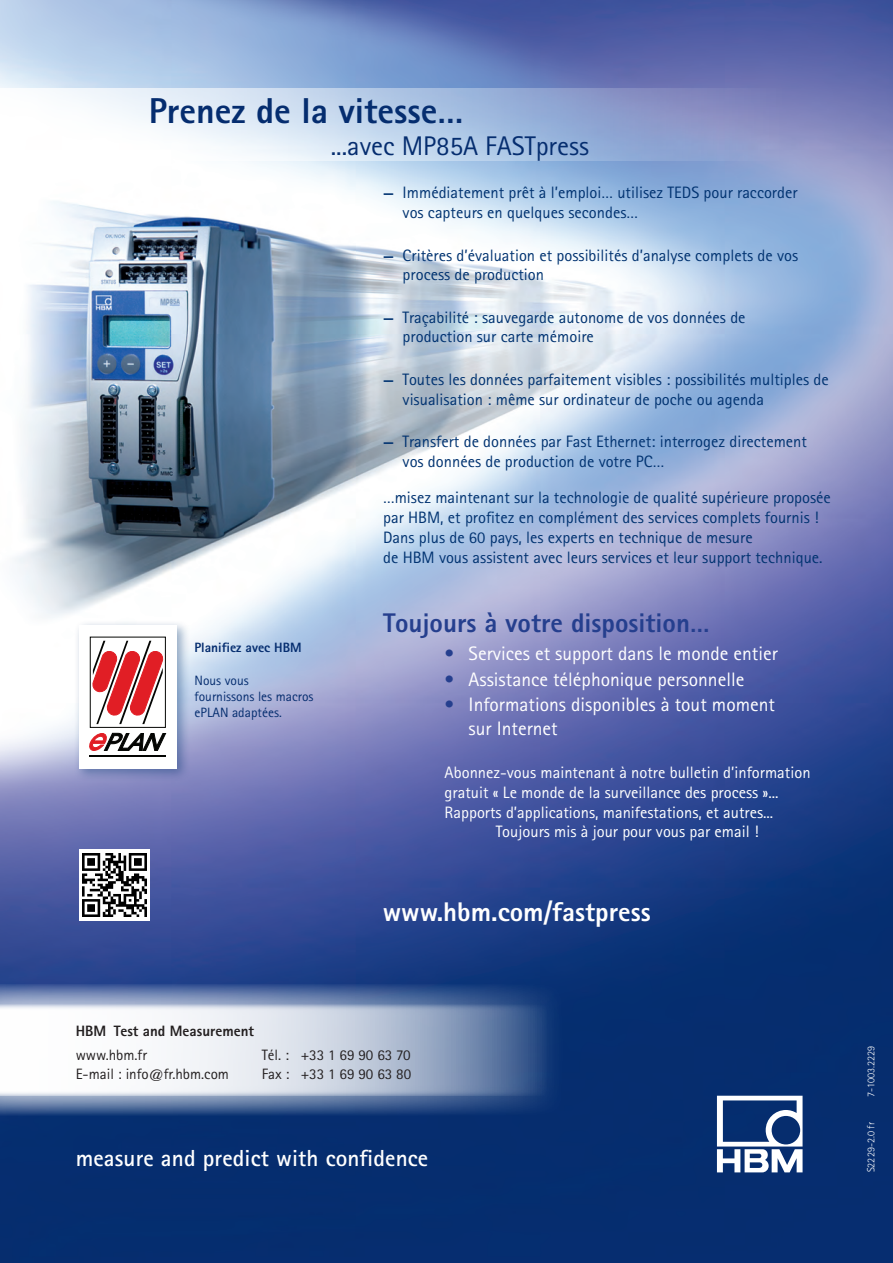
<style>
.page{position:relative;width:893px;height:1263px;background:#fff}
.page>*{position:absolute;margin:0;border:0;box-sizing:border-box;transform-origin:0 0}
.t1{font:800 36px "Rotis Sans Serif";color:#052d6f}
.t2{font:800 27px "Rotis Sans Serif";color:#253f8e}
.t3{font:27px "Rotis Sans Serif";color:#052d6f}
.t4{font:800 27px "Rotis Sans Serif";color:#fff}
.t5{font:700 23.25px "Rotis Sans Serif";letter-spacing:.005em;color:#fff}
.t6{font:19.5px/23.4px "Rotis Sans Serif";color:#fff}
.t7{font:16.5px/19.8px "Rotis Sans Serif";color:#013371}
.t8{font:16.5px "Rotis Sans Serif";color:#fff}
.t9{font:15px "Rotis Sans Serif";color:#231f20}
.t10{font:800 15px "Rotis Sans Serif";color:#231f20}
.t11{font:13.5px/16.2px "Rotis Sans Serif";color:#052d6f}
.t12{font:800 13.5px "Rotis Sans Serif";color:#052d6f}
.t13{font:300 10.5px "Rotis Sans Serif";color:#fff}
.s1{font-weight:700;font-size:15px}
.s2{color:#253f8e}
</style>
<div class="page">
<img style="left:0;top:0;width:893px;height:1263px">
<svg style="left:0;top:88px;width:784px;height:72px"></svg>
<svg style="left:717px;top:1096px;width:85px;height:76px"></svg>
<svg style="left:0;top:984px;width:568px;height:132px;background:#466396"></svg>
<svg style="left:0;top:1005px;width:548px;height:91px"></svg>
<div style="left:74px;top:620px;width:116px;height:162px;background:#013371;opacity:.4"></div>
<div style="left:79px;top:625px;width:98px;height:144px;background:#fff"></div>
<div style="left:90px;top:637px;width:76px;height:91px;border:1px solid #040503"></div>
<svg style="left:90px;top:733px;width:76px;height:18px"></svg>
<svg style="left:92px;top:641px;width:72px;height:83px"></svg>
<hr style="left:90px;top:755px;width:76px;height:1px;background:#040503">
<div style="left:79px;top:849px;width:71px;height:71px;background:linear-gradient(to right,#fff,#fff)"></div>
<img style="left:83px;top:853px;width:63px;height:63px">
<h1 class="t1" style="left:149px;top:88px;width:316px">Prenez de la vitesse…</h1>
<h2 class="t3" style="left:331px;top:130px;width:260px">...avec MP85A FASTpress</h2>
<p class="t12" style="left:195px;top:639px;width:109px">Planifiez avec HBM</p>
<p class="t11" style="left:195px;top:672px;width:120px">Nous vous<br>fournissons les macros ePLAN adaptées.</p>
<p class="t7" style="left:403px;top:183px;width:396px;text-indent:-20px"><span class="s1">—</span> Immédiatement prêt à l’emploi… utilisez TEDS pour raccorder vos capteurs en quelques secondes…</p>
<p class="t7" style="left:403px;top:245px;width:397px;text-indent:-20px"><span class="s1">—</span> Critères d’évaluation et possibilités d’analyse complets de vos process de production</p>
<p class="t7" style="left:403px;top:307px;width:344px;text-indent:-20px"><span class="s1">—</span> Traçabilité : sauvegarde autonome de vos données de production sur carte mémoire</p>
<p class="t7" style="left:403px;top:369px;width:428px;text-indent:-20px"><span class="s1">—</span> Toutes les données parfaitement visibles : possibilités multiples de visualisation : même sur ordinateur de poche ou agenda</p>
<p class="t7" style="left:403px;top:431px;width:406px;text-indent:-20px"><span class="s1">—</span> Transfert de données par Fast Ethernet: interrogez directement vos données de production de votre PC…</p>
<p class="t7" style="left:383px;top:488px;width:449px">…misez maintenant sur la technologie de qualité supérieure proposée par HBM, et profitez en complément des services complets fournis !<br>Dans plus de 60 pays, les experts en technique de mesure<br>de HBM vous assistent avec leurs services et leur support technique.</p>
<h2 class="t2" style="left:383px;top:605px;width:328px">Toujours à votre disposition…</h2>
<p class="t6" style="left:445px;top:642px;width:335px"><span class="s2">•</span> Services et support dans le monde entier</p>
<p class="t6" style="left:445px;top:667px;width:301px"><span class="s2">•</span> Assistance téléphonique personnelle</p>
<p class="t6" style="left:469px;top:693px;width:308px;text-indent:-24px"><span class="s2">•</span> Informations disponibles à tout moment sur Internet</p>
<p class="t8" style="left:445px;top:763px;width:367px">Abonnez-vous maintenant à notre bulletin d’information</p>
<p class="t8" style="left:445px;top:782px;width:335px">gratuit « Le monde de la surveillance des process »...</p>
<p class="t8" style="left:445px;top:802px;width:330px">Rapports d’applications, manifestations, et autres...</p>
<p class="t8" style="left:496px;top:822px;width:264px">Toujours mis à jour pour vous par email !</p>
<h2 class="t4" style="left:383px;top:894px;width:269px">www.hbm.com/fastpress</h2>
<p class="t10" style="left:76px;top:1021px;width:180px">HBM Test and Measurement</p>
<p class="t9" style="left:76px;top:1046px;width:73px">www.hbm.fr</p>
<p class="t9" style="left:262px;top:1046px;width:150px">Tél. : +33 1 69 90 63 70</p>
<p class="t9" style="left:76px;top:1065px;width:155px">E-mail : info@fr.hbm.com</p>
<p class="t9" style="left:262px;top:1065px;width:151px">Fax : +33 1 69 90 63 80</p>
<h3 class="t5" style="left:76px;top:1144px;width:354px">measure and predict with confidence</h3>
<p class="t13" style="left:865px;top:1097px;width:53px;rotate:-90deg">7-1003.2229</p>
<p class="t13" style="left:865px;top:1172px;width:52px;rotate:-90deg">S2229-2.0 fr</p>
</div>
